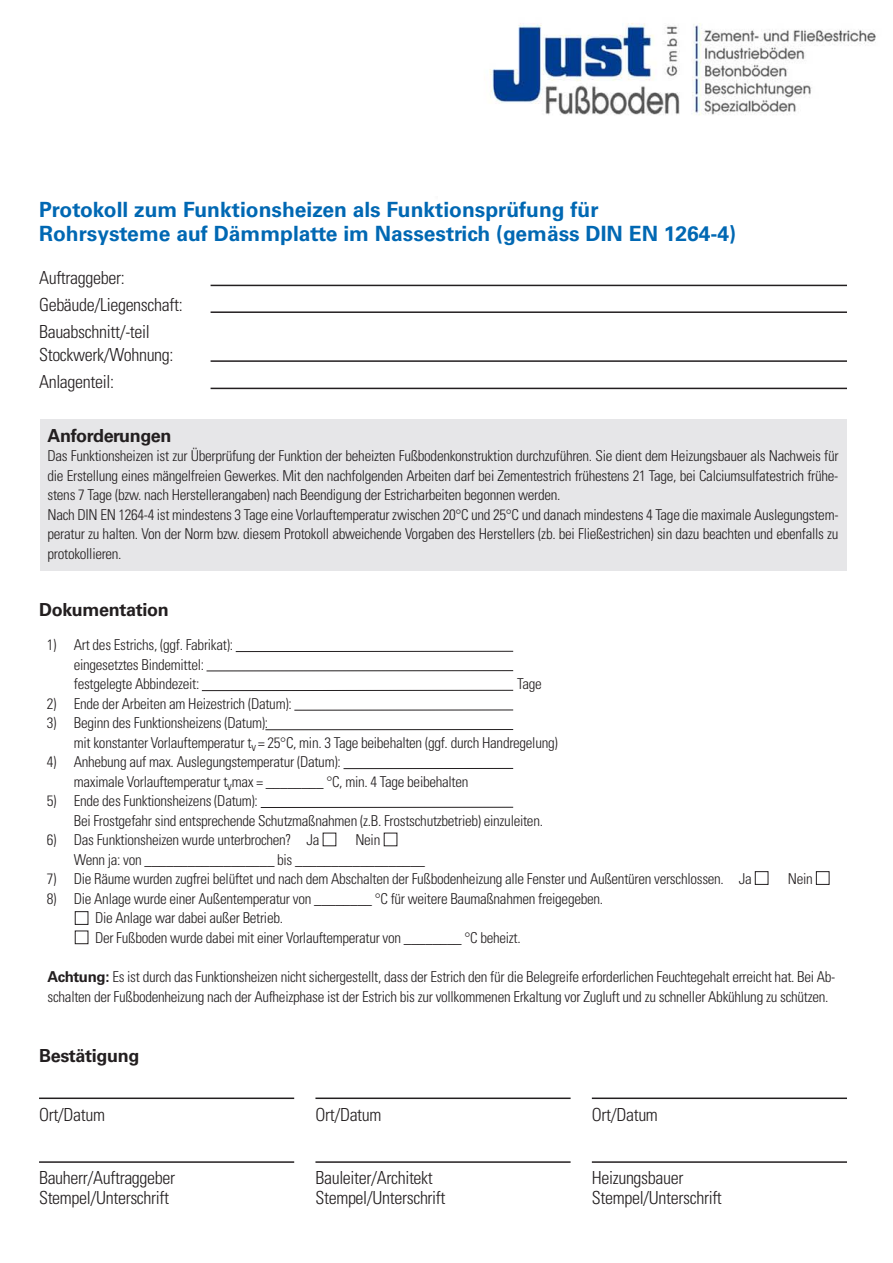
<style>
.page{position:relative;width:893px;height:1263px;background:#fff}
.page>*{position:absolute;margin:0;border:0;box-sizing:border-box;transform-origin:0 0}
.t1{font:700 21px/24px "Univers";color:#0168b3}
.t2{font:300 condensed 18px/27px "Univers";letter-spacing:-.02em;color:#231f20}
.t3{font:700 18px "Univers";letter-spacing:-.02em;color:#231f20}
.t4{font:300 condensed 15px/19.5px "Univers";letter-spacing:-.02em;color:#231f20}
.s1{font-weight:700;font-stretch:normal}
</style>
<div class="page">
<img style="left:40px;top:23px;width:836px;height:1140px">
<div style="left:40px;top:419px;width:806px;height:152px;background:#e6e6e8"></div>
<hr style="left:211px;top:285px;width:636px;height:1px;background:#231f20">
<hr style="left:211px;top:388px;width:636px;height:1px;background:#231f20">
<hr style="left:211px;top:311px;width:636px;height:2px;background:#231f20">
<hr style="left:211px;top:360px;width:636px;height:2px;background:#231f20">
<hr style="left:39px;top:1097px;width:255px;height:2px;background:#231f20">
<hr style="left:315px;top:1097px;width:256px;height:2px;background:#231f20">
<hr style="left:592px;top:1097px;width:255px;height:2px;background:#231f20">
<hr style="left:39px;top:1161px;width:255px;height:2px;background:#231f20">
<hr style="left:315px;top:1161px;width:256px;height:2px;background:#231f20">
<hr style="left:592px;top:1161px;width:255px;height:2px;background:#231f20">
<div style="left:75px;top:911px;width:13px;height:14px;border:1px solid #231f20"></div>
<div style="left:75px;top:930px;width:13px;height:14px;border:1px solid #231f20"></div>
<div style="left:755px;top:871px;width:13px;height:14px;border:1px solid #231f20"></div>
<div style="left:816px;top:871px;width:13px;height:14px;border:1px solid #231f20"></div>
<hr style="left:236px;top:651px;width:277px;height:1px;background:#231f20">
<hr style="left:207px;top:670px;width:306px;height:1px;background:#231f20">
<hr style="left:202px;top:690px;width:311px;height:1px;background:#231f20">
<hr style="left:294px;top:710px;width:219px;height:1px;background:#231f20">
<hr style="left:265px;top:729px;width:248px;height:1px;background:#231f20">
<hr style="left:343px;top:768px;width:170px;height:1px;background:#231f20">
<hr style="left:261px;top:807px;width:252px;height:1px;background:#231f20">
<h1 class="t1" style="left:39px;top:197px;width:699px">Protokoll zum Funktionsheizen als Funktionsprüfung für<br>Rohrsysteme auf Dämmplatte im Nassestrich (gemäss DIN EN 1264-4)</h1>
<p class="t2" style="left:39px;top:264px;width:145px">Auftraggeber:<br>Gebäude/Liegenschaft:<br>Bauabschnitt/-teil</p>
<p class="t2" style="left:39px;top:341px;width:136px">Stockwerk/Wohnung:<br>Anlagenteil:</p>
<p class="t3" style="left:48px;top:425px;width:125px">Anforderungen</p>
<p class="t4" style="left:48px;top:446px;width:792px">Das Funktionsheizen ist zur Überprüfung der Funktion der beheizten Fußbodenkonstruktion durchzuführen. Sie dient dem Heizungsbauer als Nachweis für die Erstellung eines mängelfreien Gewerkes. Mit den nachfolgenden Arbeiten darf bei Zementestrich frühestens 21 Tage, bei Calciumsulfatestrich frühe&shy;stens 7 Tage (bzw. nach Herstellerangaben) nach Beendigung der Estricharbeiten begonnen werden.<br>Nach DIN EN 1264-4 ist mindestens 3 Tage eine Vorlauftemperatur zwischen 20°C und 25°C und danach mindestens 4 Tage die maximale Auslegungstem&shy;peratur zu halten. Von der Norm bzw. diesem Protokoll abweichende Vorgaben des Herstellers (zb. bei Fließestrichen) sin dazu beachten und ebenfalls zu protokollieren.</p>
<p class="t3" style="left:39px;top:599px;width:131px">Dokumentation</p>
<p class="t4" style="left:47px;top:635px;width:188px;text-align:center">1) Art des Estrichs, (ggf. Fabrikat): eingesetztes Bindemittel: festgelegte Abbindezeit:</p>
<p class="t4" style="left:517px;top:674px;width:26px">Tage</p>
<p class="t4" style="left:47px;top:693px;width:246px">2) Ende der Arbeiten am Heizestrich (Datum):</p>
<p class="t4" style="left:74px;top:713px;width:485px;text-indent:-27px">3) Beginn des Funktionsheizens (Datum):<br>mit konstanter Vorlauftemperatur t<sub>v</sub> = 25°C, min. 3 Tage beibehalten (ggf. durch Handregelung)</p>
<p class="t4" style="left:74px;top:752px;width:396px;text-indent:-27px">4) Anhebung auf max. Auslegungstemperatur (Datum):<br>maximale Vorlauftemperatur t<sub>v</sub>max = ________ °C, min. 4 Tage beibehalten</p>
<p class="t4" style="left:74px;top:791px;width:471px;text-indent:-27px">5) Ende des Funktionsheizens (Datum):<br>Bei Frostgefahr sind entsprechende Schutzmaßnahmen (z.B. Frostschutzbetrieb) einzuleiten.</p>
<p class="t4" style="left:47px;top:830px;width:274px">6) Das Funktionsheizen wurde unterbrochen? Ja</p>
<p class="t4" style="left:74px;top:830px;width:353px;text-indent:282px">Nein<br>Wenn ja: von __________________ bis __________________</p>
<p class="t4" style="left:47px;top:869px;width:706px">7) Die Räume wurden zugfrei belüftet und nach dem Abschalten der Fußbodenheizung alle Fenster und Außentüren verschlossen. Ja</p>
<p class="t4" style="left:788px;top:869px;width:26px">Nein</p>
<p class="t4" style="left:95px;top:888px;width:510px;text-indent:-48px">8) Die Anlage wurde einer Außentemperatur von ________ °C für weitere Baumaßnahmen freigegeben.<br>Die Anlage war dabei außer Betrieb.<br>Der Fußboden wurde dabei mit einer Vorlauftemperatur von ________ °C beheizt.</p>
<p class="t4" style="left:48px;top:967px;width:789px"><span class="s1">Achtung:</span> Es ist durch das Funktionsheizen nicht sichergestellt, dass der Estrich den für die Belegreife erforderlichen Feuchtegehalt erreicht hat. Bei Ab&shy;schalten der Fußbodenheizung nach der Aufheizphase ist der Estrich bis zur vollkommenen Erkaltung vor Zugluft und zu schneller Abkühlung zu schützen.</p>
<p class="t3" style="left:39px;top:1044px;width:102px">Bestätigung</p>
<p class="t2" style="left:39px;top:1100px;width:68px">Ort/Datum</p>
<p class="t2" style="left:315px;top:1100px;width:68px">Ort/Datum</p>
<p class="t2" style="left:592px;top:1100px;width:68px">Ort/Datum</p>
<p class="t2" style="left:39px;top:1168px;width:138px;line-height:19.5px">Bauherr/Auftraggeber<br>Stempel/Unterschrift</p>
<p class="t2" style="left:315px;top:1168px;width:132px;line-height:19.5px">Bauleiter/Architekt<br>Stempel/Unterschrift</p>
<p class="t2" style="left:592px;top:1168px;width:132px;line-height:19.5px">Heizungsbauer<br>Stempel/Unterschrift</p>
</div>
